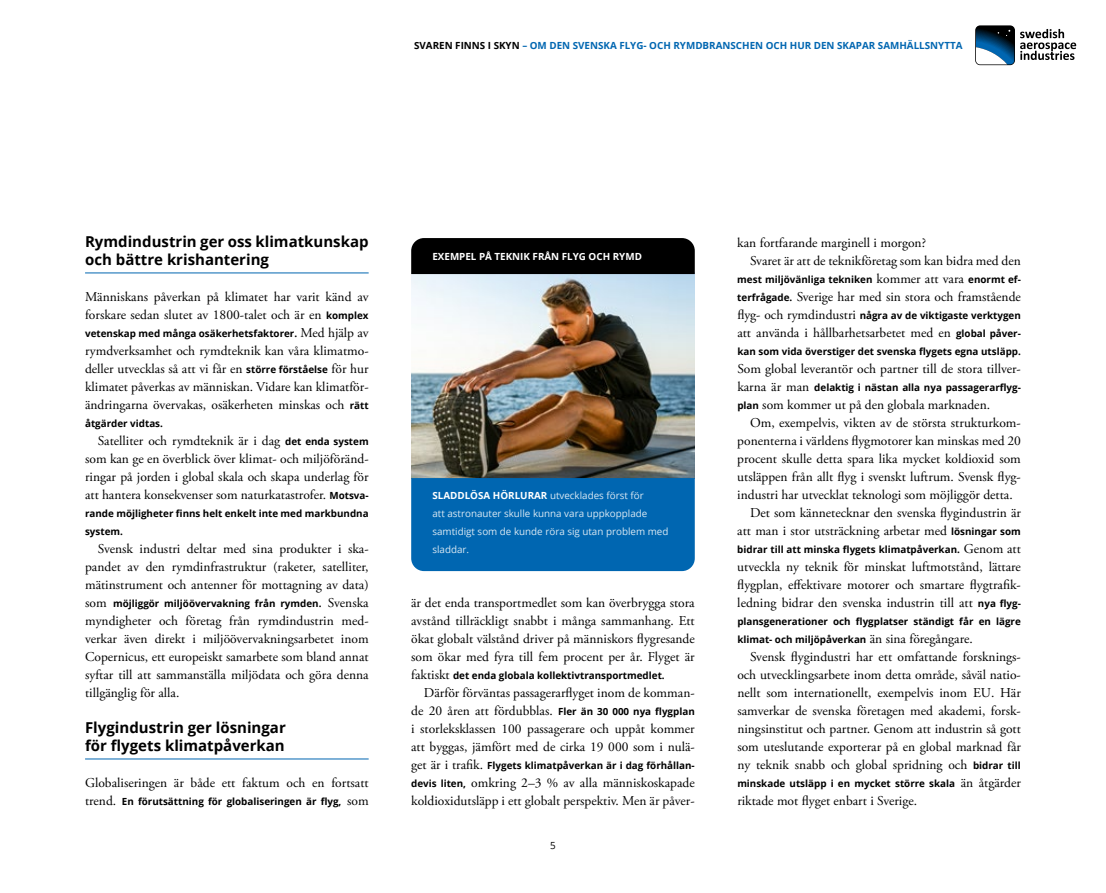
<style>
.page{position:relative;width:1106px;height:893px;background:#fff}
.page>*{position:absolute;margin:0;border:0;box-sizing:border-box;transform-origin:0 0}
.t1{font:700 15px/18px "Open Sans";color:#000}
.t2{font:13.5px/18px "Adobe Garamond Pro";color:#000;text-align:justify}
.t3{font:700 9.9px/18px "Open Sans";color:#000}
.t4{font:9.9px/18px "Open Sans";color:#d9e8f3}
.t5{font:700 9.9px "Open Sans";color:#0066b1}
.t6{font:700 9.9px "Open Sans";color:#fff}
.t7{font:9.9px "Open Sans";color:#000}
.s1{color:#000}
.s2{font-family:"Open Sans";font-weight:700;font-size:9.9px}
.s3{font-family:"Adobe Garamond Pro";font-weight:400;font-size:13.5px}
.s4{font-weight:700;color:#fff}
</style>
<div class="page">
<hr style="left:85px;top:273px;width:284px;height:1px;background:#0066b1">
<hr style="left:85px;top:759px;width:284px;height:1px;background:#0066b1">
<img style="left:411px;top:274px;width:283px;height:204px">
<div style="left:411px;top:478px;width:283px;height:93px;background:#0066b1"></div>
<div style="left:411px;top:238px;width:283px;height:36px;background:#000"></div>
<svg style="left:975px;top:25px;width:40px;height:40px"></svg>
<svg style="left:976px;top:26px;width:38px;height:38px"></svg>
<svg style="left:1020px;top:29px;width:56px;height:31px"></svg>
<p class="t5" style="left:414px;top:38px;width:550px"><span class="s1">SVAREN FINNS I SKYN</span> – OM DEN SVENSKA FLYG- OCH RYMDBRANSCHEN OCH HUR DEN SKAPAR SAMHÄLLSNYTTA</p>
<p class="t1" style="left:85px;top:232px;width:285px">Rymdindustrin ger oss klimatkunskap och bättre krishantering</p>
<p class="t2" style="left:85px;top:288px;width:285px">Människans påverkan på klimatet har varit känd av forskare sedan slutet av 1800-talet och är en <span class="s2">komplex</span></p>
<p class="t3" style="left:85px;top:324px;width:285px">vetenskap med många osäkerhetsfaktorer. <span class="s3">Med hjälp av</span></p>
<p class="t2" style="left:85px;top:342px;width:285px">rymdverksamhet och rymdteknik kan våra klimatmo&shy;deller utvecklas så att vi får en <span class="s2">större förståelse</span> för hur klimatet påverkas av människan. Vidare kan klimatför&shy;ändringarna övervakas, osäkerheten minskas och <span class="s2">rätt</span></p>
<p class="t3" style="left:85px;top:414px;width:79px">åtgärder vidtas.</p>
<p class="t2" style="left:85px;top:432px;width:285px;text-indent:13px">Satelliter och rymdteknik är i dag <span class="s2">det enda system </span>som kan ge en överblick över klimat- och miljöföränd&shy;ringar på jorden i global skala och skapa underlag för att hantera konsekvenser som naturkatastrofer. <span class="s2">Motsva-</span></p>
<p class="t3" style="left:85px;top:504px;width:285px">rande möjligheter finns helt enkelt inte med markbundna system.</p>
<p class="t2" style="left:85px;top:540px;width:285px;text-indent:13px">Svensk industri deltar med sina produkter i ska&shy;pandet av den rymdinfrastruktur (raketer, satelliter, mätinstrument och antenner för mottagning av data)</p>
<p class="t3" style="left:85px;top:594px;width:285px"><span class="s3">som</span> möjliggör miljöövervakning från rymden. <span class="s3">Svenska</span></p>
<p class="t2" style="left:85px;top:612px;width:285px">myndigheter och företag från rymdindustrin med&shy;verkar även direkt i miljöövervakningsarbetet inom Copernicus, ett europeiskt samarbete som bland annat syftar till att sammanställa miljödata och göra denna tillgänglig för alla.</p>
<p class="t1" style="left:85px;top:718px;width:202px">Flygindustrin ger lösningar för flygets klimatpåverkan</p>
<p class="t2" style="left:85px;top:774px;width:285px">Globaliseringen är både ett faktum och en fortsatt</p>
<p class="t3" style="left:85px;top:792px;width:285px"><span class="s3">trend.</span> En förutsättning för globaliseringen är flyg, <span class="s3">som</span></p>
<p class="t6" style="left:432px;top:249px;width:211px">EXEMPEL PÅ TEKNIK FRÅN FLYG OCH RYMD</p>
<p class="t4" style="left:432px;top:486px;width:237px"><span class="s4">SLADDLÖSA HÖRLURAR</span> utvecklades först för<br>att astronauter skulle kunna vara uppkopplade samtidigt som de kunde röra sig utan problem med sladdar.</p>
<p class="t2" style="left:411px;top:594px;width:285px">är det enda transportmedlet som kan överbrygga stora avstånd tillräckligt snabbt i många sammanhang. Ett ökat globalt välstånd driver på människors flygresande som ökar med fyra till fem procent per år. Flyget är</p>
<p class="t3" style="left:411px;top:666px;width:255px"><span class="s3">faktiskt</span> det enda globala kollektivtransportmedlet.</p>
<p class="t2" style="left:411px;top:684px;width:285px;text-indent:13px">Därför förväntas passagerarflyget inom de komman&shy;de 20 åren att fördubblas. <span class="s2">Fler än 30 000 nya flygplan </span>i storleksklassen 100 passagerare och uppåt kommer att byggas, jämfört med de cirka 19 000 som i nulä-</p>
<p class="t3" style="left:411px;top:756px;width:285px"><span class="s3">get är i trafik.</span> Flygets klimatpåverkan är i dag förhållan-</p>
<p class="t2" style="left:411px;top:774px;width:285px"><span class="s2">devis liten,</span> omkring 2–3 % av alla människoskapade koldioxidutsläpp i ett globalt perspektiv. Men är påver-</p>
<p class="t7" style="left:550px;top:838px;width:7px">5</p>
<p class="t2" style="left:750px;top:234px;width:272px;text-indent:-13px">kan fortfarande marginell i morgon?<br>Svaret är att de teknikföretag som kan bidra med den</p>
<p class="t3" style="left:737px;top:270px;width:285px">mest miljövänliga tekniken <span class="s3">kommer att vara</span> enormt ef-</p>
<p class="t2" style="left:737px;top:288px;width:285px"><span class="s2">terfrågade.</span> Sverige har med sin stora och framstående</p>
<p class="t3" style="left:737px;top:306px;width:285px"><span class="s3">flyg- och rymdindustri</span> några av de viktigaste verktygen</p>
<p class="t2" style="left:737px;top:324px;width:285px">att använda i hållbarhetsarbetet med en <span class="s2">global påver-</span></p>
<p class="t3" style="left:737px;top:342px;width:285px">kan som vida överstiger det svenska flygets egna utsläpp.</p>
<p class="t2" style="left:737px;top:360px;width:285px">Som global leverantör och partner till de stora tillver-</p>
<p class="t3" style="left:737px;top:378px;width:285px"><span class="s3">karna är man</span> delaktig i nästan alla nya passagerarflyg-</p>
<p class="t2" style="left:737px;top:396px;width:254px"><span class="s2">plan</span> som kommer ut på den globala marknaden.</p>
<p class="t2" style="left:750px;top:414px;width:272px">Om, exempelvis, vikten av de största strukturkom-</p>
<p class="t2" style="left:737px;top:432px;width:285px">ponenterna i världens flygmotorer kan minskas med 20</p>
<p class="t2" style="left:737px;top:450px;width:285px">procent skulle detta spara lika mycket koldioxid som</p>
<p class="t2" style="left:737px;top:468px;width:285px">utsläppen från allt flyg i svenskt luftrum. Svensk flyg-</p>
<p class="t2" style="left:737px;top:486px;width:277px">industri har utvecklat teknologi som möjliggör detta.</p>
<p class="t2" style="left:750px;top:504px;width:272px">Det som kännetecknar den svenska flygindustrin är</p>
<p class="t2" style="left:737px;top:522px;width:285px">att man i stor utsträckning arbetar med <span class="s2">lösningar som</span></p>
<p class="t3" style="left:737px;top:540px;width:285px">bidrar till att minska flygets klimatpåverkan. <span class="s3">Genom att</span></p>
<p class="t2" style="left:737px;top:558px;width:285px">utveckla ny teknik för minskat luftmotstånd, lättare flygplan, effektivare motorer och smartare flygtrafik&shy;ledning bidrar den svenska industrin till att <span class="s2">nya flyg-</span></p>
<p class="t3" style="left:737px;top:612px;width:285px">plansgenerationer och flygplatser ständigt får en lägre klimat- och miljöpåverkan <span class="s3">än sina föregångare.</span></p>
<p class="t2" style="left:737px;top:648px;width:285px;text-indent:13px">Svensk flygindustri har ett omfattande forsknings&shy;och utvecklingsarbete inom detta område, såväl natio&shy;nellt som internationellt, exempelvis inom EU. Här samverkar de svenska företagen med akademi, forsk&shy;ningsinstitut och partner. Genom att industrin så gott som uteslutande exporterar på en global marknad får ny teknik snabb och global spridning och <span class="s2">bidrar till</span></p>
<p class="t3" style="left:737px;top:774px;width:285px">minskade utsläpp i en mycket större skala <span class="s3">än åtgärder</span></p>
<p class="t2" style="left:737px;top:792px;width:181px">riktade mot flyget enbart i Sverige.</p>
</div>
